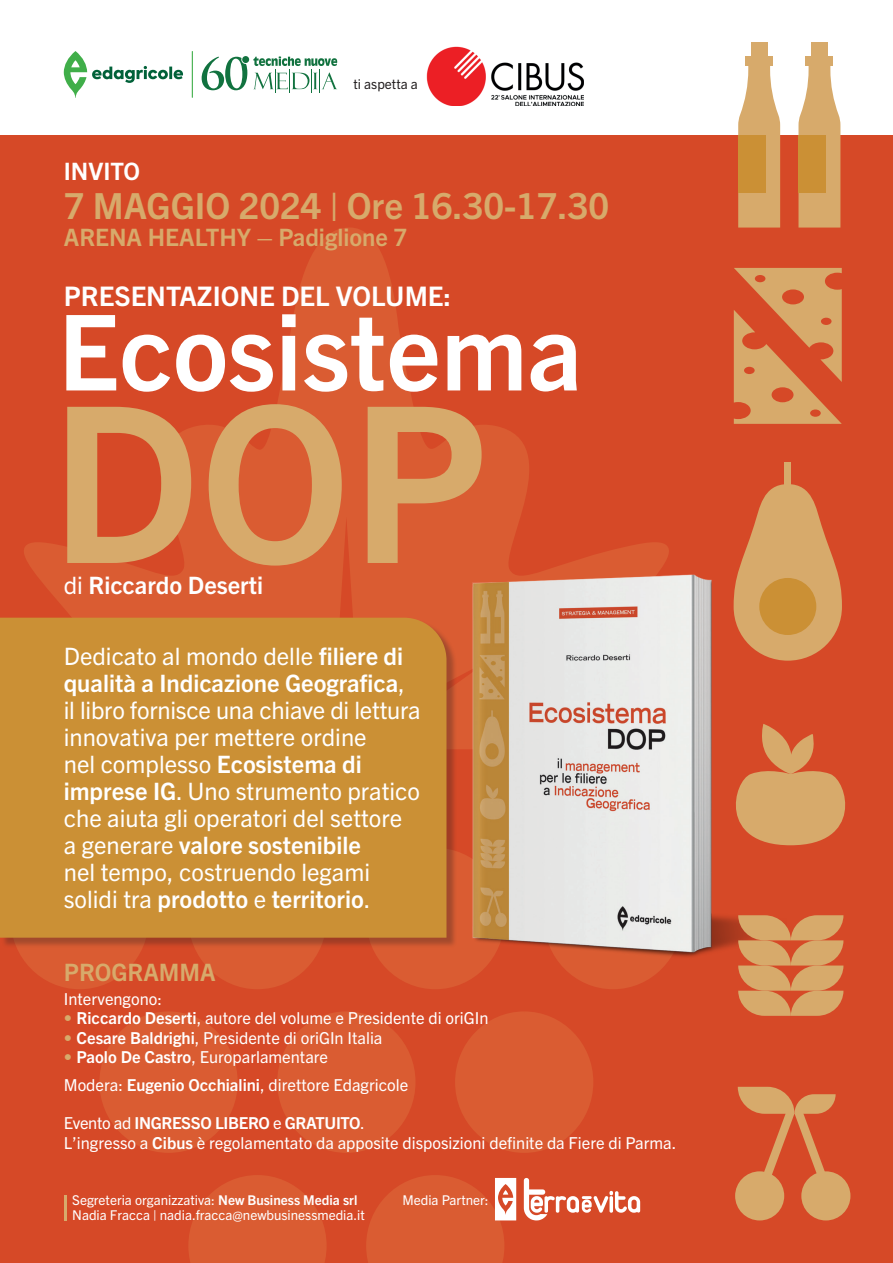
<style>
.page{position:relative;width:893px;height:1263px;background:#fff}
.page>*{position:absolute;margin:0;border:0;box-sizing:border-box;transform-origin:0 0}
.t1{font:700 217.5px "Trade Gothic Next LT Pro";color:#d7aa6b}
.t2{font:700 105px "Trade Gothic Next LT Pro";color:#fff}
.t3{font:700 36px "Trade Gothic Next LT Pro";color:#d7aa6b}
.t4{font:700 27px "Trade Gothic Next LT Pro";color:#fff}
.t5{font:24px/27px "Trade Gothic Next LT Pro";color:#fff}
.t6{font:700 24px "Trade Gothic Next LT Pro";color:#d7aa6b}
.t7{font:700 24px "Trade Gothic Next LT Pro";color:#fff}
.t8{font:16.5px/28px "Trade Gothic Next LT Pro";color:#fff}
.t9{font:13.5px/15px "Trade Gothic Next LT Pro";color:#fff}
.t10{font:13.5px "Trade Gothic Next LT Pro";color:#231f20}
.s1{font-weight:400}
.s2{font-weight:700}
.s3{color:#d7aa6b}
</style>
<div class="page">
<div style="left:0;top:135px;width:893px;height:1128px;background:#d64927"></div>
<svg style="left:188px;top:1175px;width:139px;height:88px"></svg>
<div style="left:99px;top:1011px;width:139px;height:142px;background:#da5c32;border:3px solid #da5c32;border-radius:50%"></div>
<div style="left:277px;top:1011px;width:138px;height:142px;background:#da5c32;border:3px solid #da5c32;border-radius:50%"></div>
<div style="left:455px;top:1011px;width:138px;height:142px;background:#da5c32;border:3px solid #da5c32;border-radius:50%"></div>
<div style="left:11px;top:848px;width:138px;height:141px;background:#da5c32;border:3px solid #da5c32;border-radius:50%"></div>
<div style="left:188px;top:848px;width:139px;height:141px;background:#da5c32;border:3px solid #da5c32;border-radius:50%"></div>
<div style="left:366px;top:848px;width:138px;height:141px;background:#da5c32;border:3px solid #da5c32;border-radius:50%"></div>
<svg style="left:0;top:228px;width:669px;height:390px"></svg>
<img style="left:427px;top:46px;width:157px;height:60px">
<div style="left:784px;top:463px;width:7px;height:27px;background:#d7aa6b"></div>
<svg style="left:745px;top:484px;width:97px;height:177px"></svg>
<div style="left:759px;top:578px;width:57px;height:57px;background:#cb9035;border-radius:29px"></div>
<svg style="left:786px;top:734px;width:60px;height:111px"></svg>
<svg style="left:738px;top:65px;width:42px;height:163px;background:#dcb57f"></svg>
<div style="left:738px;top:135px;width:27px;height:57px;background:#cb9035"></div>
<div style="left:745px;top:56px;width:28px;height:9px;background:#d7aa6b"></div>
<div style="left:751px;top:43px;width:16px;height:13px;background:#d7aa6b"></div>
<svg style="left:798px;top:65px;width:42px;height:163px;background:#dcb57f"></svg>
<div style="left:798px;top:135px;width:28px;height:57px;background:#cb9035"></div>
<div style="left:806px;top:56px;width:27px;height:9px;background:#d7aa6b"></div>
<div style="left:811px;top:43px;width:17px;height:13px;background:#d7aa6b"></div>
<svg style="left:734px;top:268px;width:108px;height:156px"></svg>
<div style="left:735px;top:1171px;width:49px;height:49px;background:#d7aa6b;border-radius:50%"></div>
<div style="left:801px;top:1171px;width:49px;height:49px;background:#d7aa6b;border-radius:50%"></div>
<svg style="left:738px;top:1087px;width:98px;height:110px"></svg>
<svg style="left:253px;top:56px;width:84px;height:37px"></svg>
<svg style="left:202px;top:57px;width:45px;height:33px"></svg>
<div style="left:242px;top:56px;width:7px;height:7px;background:#11723f;border-radius:50%"></div>
<svg style="left:64px;top:51px;width:119px;height:47px"></svg>
<hr style="left:192px;top:51px;width:1px;height:47px;background:#40ae49">
<div style="left:1px;top:619px;width:456px;height:329px;background:#231f20;opacity:.3"></div>
<div style="left:0;top:618px;width:445px;height:320px;background:#cb9035"></div>
<img style="left:445px;top:551px;width:341px;height:438px">
<svg style="left:738px;top:915px;width:105px;height:101px"></svg>
<hr style="left:64px;top:1195px;width:2px;height:25px;background:#d7aa6b">
<svg style="left:524px;top:1178px;width:116px;height:42px"></svg>
<svg style="left:366px;top:1175px;width:150px;height:88px"></svg>
<p class="t10" style="left:354px;top:75px;width:66px">ti aspetta a</p>
<h3 class="t7" style="left:64px;top:154px;width:78px">INVITO</h3>
<h3 class="t3" style="left:64px;top:180px;width:547px">7 MAGGIO 2024 | Ore 16.30-17.30</h3>
<h3 class="t6" style="left:64px;top:220px;width:345px">ARENA HEALTHY – Padiglione 7</h3>
<h3 class="t4" style="left:64px;top:277px;width:389px">PRESENTAZIONE DEL VOLUME:</h3>
<h2 class="t2" style="left:58px;top:279px;width:526px">Ecosistema</h2>
<h1 class="t1" style="left:50px;top:332px;width:440px">DOP</h1>
<h3 class="t7" style="left:64px;top:569px;width:201px"><span class="s1">di</span> Riccardo Deserti</h3>
<p class="t5" style="left:64px;top:642px;width:358px">Dedicato al mondo delle <span class="s2">filiere di qualità a Indicazione Geografica</span>, il libro fornisce una chiave di lettura innovativa per mettere ordine<br>nel complesso <span class="s2">Ecosistema di imprese IG</span>. Uno strumento pratico che aiuta gli operatori del settore a generare <span class="s2">valore sostenibile<br></span>nel tempo, costruendo legami solidi tra <span class="s2">prodotto</span> e <span class="s2">territorio</span>.</p>
<h3 class="t6" style="left:64px;top:955px;width:154px">PROGRAMMA</h3>
<p class="t8" style="left:64px;top:983px;width:100px">Intervengono:</p>
<p class="t8" style="left:64px;top:1003px;width:426px"><span class="s3">•</span> <span class="s2">Riccardo Deserti</span>, autore del volume e Presidente di oriGIn</p>
<p class="t8" style="left:64px;top:1022px;width:320px"><span class="s3">•</span> <span class="s2">Cesare Baldrighi</span>, Presidente di oriGIn Italia</p>
<p class="t8" style="left:64px;top:1042px;width:346px"><span class="s3">•</span> <span class="s2">Paolo De Castro</span>, Europarlamentare<br>Modera: <span class="s2">Eugenio Occhialini</span>, direttore Edagricole</p>
<p class="t8" style="left:64px;top:1112px;width:614px;line-height:19.5px">Evento ad <span class="s2">INGRESSO LIBERO</span> e <span class="s2">GRATUITO</span>.<br>L’ingresso a <span class="s2">Cibus</span> è regolamentato da apposite disposizioni definite da Fiere di Parma.</p>
<p class="t9" style="left:72px;top:1192px;width:294px">Segreteria organizzativa: <span class="s2">New Business Media srl<br></span>Nadia Fracca | nadia.fracca@newbusinessmedia.it</p>
<p class="t9" style="left:402px;top:1192px;width:88px">Media Partner:</p>
</div>
